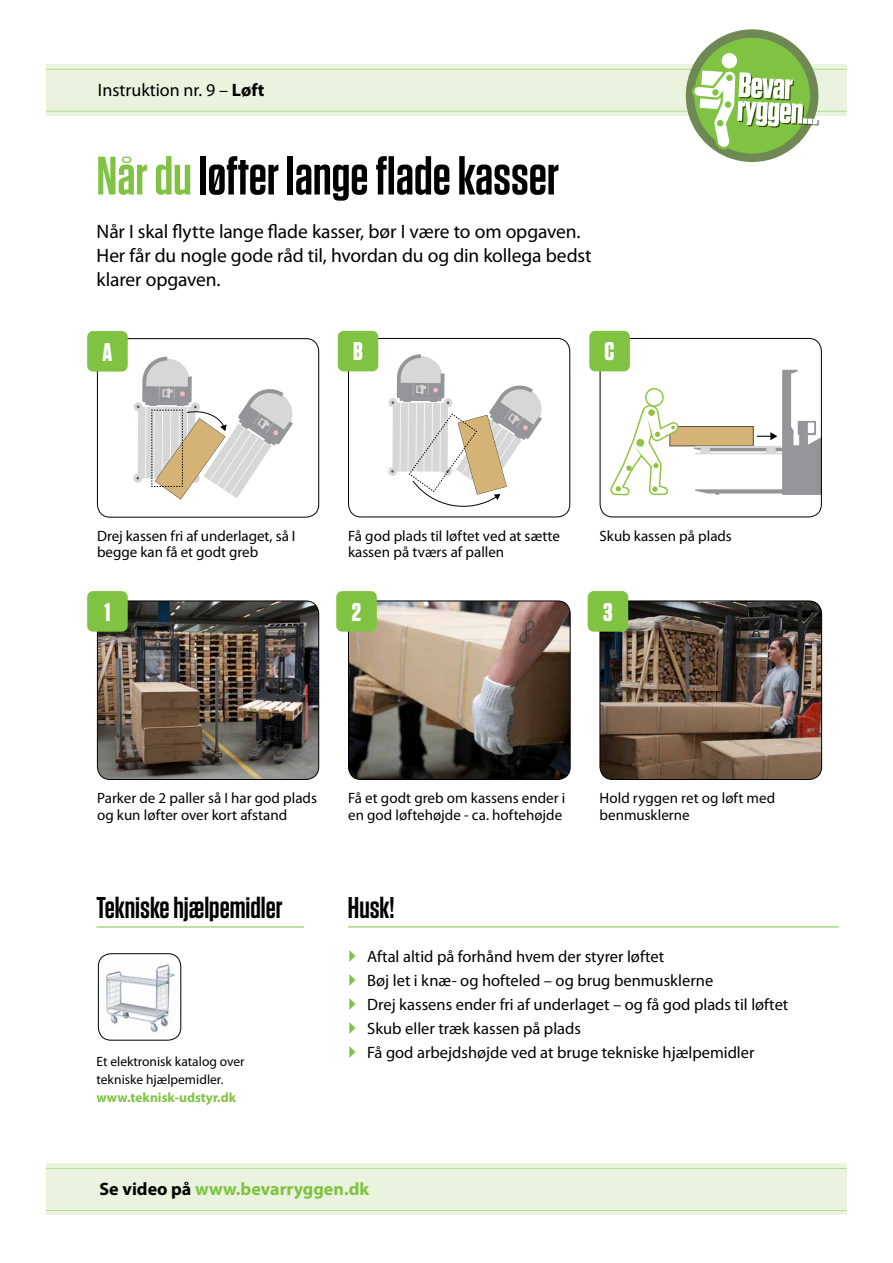
<style>
.page{position:relative;width:893px;height:1263px;background:#fff}
.page>*{position:absolute;margin:0;border:0;box-sizing:border-box;transform-origin:0 0}
.t1{font:600 54px "Tungsten";color:#000}
.t2{font:600 30px "Tungsten";color:#000}
.t3{font:700 25.5px "Tungsten";color:#fff}
.t4{font:19.5px/24px "Myriad Pro";letter-spacing:-.005em;color:#000}
.t5{font:700 18px "Myriad Pro";color:#80c342}
.t6{font:18px "Myriad Pro";color:#000}
.t7{font:16.5px/24px "Myriad Pro";color:#000}
.t8{font:15px/16.5px "Myriad Pro";color:#000}
.t9{font:13.5px/18px "Myriad Pro";color:#000}
.t10{font:700 13.5px "Myriad Pro";color:#80c342}
.s1{font-weight:700}
.s2{color:#80c342}
.s3{color:#000}
</style>
<div class="page">
<div style="left:46px;top:65px;width:801px;height:51px;background:#e9f3de"></div>
<hr style="left:46px;top:69px;width:801px;height:1px;background:#80c342">
<hr style="left:46px;top:111px;width:801px;height:1px;background:#80c342">
<div style="left:46px;top:1164px;width:801px;height:51px;background:#e9f3de"></div>
<hr style="left:46px;top:1168px;width:801px;height:1px;background:#80c342">
<hr style="left:46px;top:1210px;width:801px;height:1px;background:#80c342">
<hr style="left:96px;top:926px;width:208px;height:1px;background:#80c342">
<img style="left:98px;top:958px;width:83px;height:77px">
<div style="left:98px;top:953px;width:83px;height:87px;border:1px solid #000;border-radius:13px"></div>
<svg style="left:676px;top:29px;width:152px;height:133px"></svg>
<hr style="left:348px;top:926px;width:491px;height:1px;background:#80c342">
<div style="left:134px;top:402px;width:9px;height:9px;background:#d6d7d7;border-radius:50%"></div>
<div style="left:133px;top:474px;width:9px;height:9px;background:#d6d7d7;border-radius:50%"></div>
<svg style="left:136px;top:356px;width:157px;height:144px"></svg>
<div style="left:97px;top:338px;width:222px;height:179px;border:1px solid #000;border-radius:13px"></div>
<div style="left:348px;top:338px;width:222px;height:179px;border:1px solid #000;border-radius:13px"></div>
<img style="left:600px;top:601px;width:222px;height:178px">
<div style="left:600px;top:601px;width:222px;height:179px;border:1px solid #000;border-radius:13px"></div>
<img style="left:97px;top:601px;width:222px;height:178px">
<div style="left:97px;top:601px;width:222px;height:179px;border:1px solid #000;border-radius:13px"></div>
<div style="left:87px;top:591px;width:41px;height:41px;background:#80c342;border-radius:6px"></div>
<div style="left:87px;top:331px;width:41px;height:41px;background:#80c342;border-radius:6px"></div>
<div style="left:338px;top:331px;width:40px;height:40px;background:#80c342;border-radius:6px"></div>
<div style="left:670px;top:427px;width:83px;height:19px;background:#d5b276"></div>
<div style="left:670px;top:426px;width:83px;height:20px;border:1px solid #5e523d"></div>
<svg style="left:610px;top:388px;width:71px;height:108px"></svg>
<svg style="left:694px;top:370px;width:126px;height:125px"></svg>
<div style="left:600px;top:338px;width:222px;height:179px;border:1px solid #000;border-radius:13px"></div>
<div style="left:589px;top:331px;width:41px;height:40px;background:#80c342;border-radius:6px"></div>
<img style="left:348px;top:601px;width:222px;height:178px">
<div style="left:348px;top:601px;width:223px;height:179px;border:1px solid #000;border-radius:13px"></div>
<div style="left:336px;top:591px;width:41px;height:41px;background:#80c342;border-radius:6px"></div>
<div style="left:588px;top:591px;width:40px;height:41px;background:#80c342;border-radius:6px"></div>
<div style="left:388px;top:398px;width:9px;height:9px;background:#d6d7d7;border-radius:50%"></div>
<div style="left:388px;top:467px;width:9px;height:9px;background:#d6d7d7;border-radius:50%"></div>
<svg style="left:391px;top:354px;width:151px;height:153px"></svg>
<p class="t6" style="left:98px;top:79px;width:168px">Instruktion nr. 9 – <span class="s1">Løft</span></p>
<h1 class="t1" style="left:96px;top:147px;width:464px"><span class="s2">Når du</span> løfter lange flade kasser</h1>
<h3 class="t4" style="left:97px;top:219px;width:496px">Når I skal flytte lange flade kasser, bør I være to om opgaven.<br>Her får du nogle gode råd til, hvordan du og din kollega bedst klarer opgaven.</h3>
<h3 class="t3" style="left:103px;top:338px;width:11px">A</h3>
<h3 class="t3" style="left:353px;top:338px;width:11px">B</h3>
<h3 class="t3" style="left:605px;top:338px;width:11px">C</h3>
<p class="t8" style="left:97px;top:527px;width:200px">Drej kassen fri af underlaget, så I begge kan få et godt greb</p>
<p class="t8" style="left:348px;top:527px;width:213px">Få god plads til løftet ved at sætte kassen på tværs af pallen</p>
<p class="t8" style="left:600px;top:527px;width:134px">Skub kassen på plads</p>
<h3 class="t3" style="left:104px;top:598px;width:7px">1</h3>
<h3 class="t3" style="left:352px;top:598px;width:11px">2</h3>
<h3 class="t3" style="left:603px;top:598px;width:11px">3</h3>
<p class="t8" style="left:97px;top:790px;width:221px">Parker de 2 paller så I har god plads og kun løfter over kort afstand</p>
<p class="t8" style="left:348px;top:790px;width:219px">Få et godt greb om kassens ender i en god løftehøjde - ca. hoftehøjde</p>
<p class="t8" style="left:600px;top:790px;width:177px">Hold ryggen ret og løft med benmusklerne</p>
<h2 class="t2" style="left:96px;top:892px;width:188px">Tekniske hjælpemidler</h2>
<p class="t9" style="left:96px;top:1052px;width:150px">Et elektronisk katalog over tekniske hjælpemidler.</p>
<p class="t10" style="left:96px;top:1088px;width:141px">www.teknisk-udstyr.dk</p>
<h2 class="t2" style="left:348px;top:892px;width:48px">Husk!</h2>
<p class="t7" style="left:367px;top:944px;width:423px">Aftal altid på forhånd hvem der styrer løftet<br>Bøj let i knæ- og hofteled – og brug benmusklerne<br>Drej kassens ender fri af underlaget – og få god plads til løftet Skub eller træk kassen på plads<br>Få god arbejdshøjde ved at bruge tekniske hjælpemidler</p>
<p class="t5" style="left:99px;top:1177px;width:271px"><span class="s3">Se video på</span> www.bevarryggen.dk</p>
</div>
